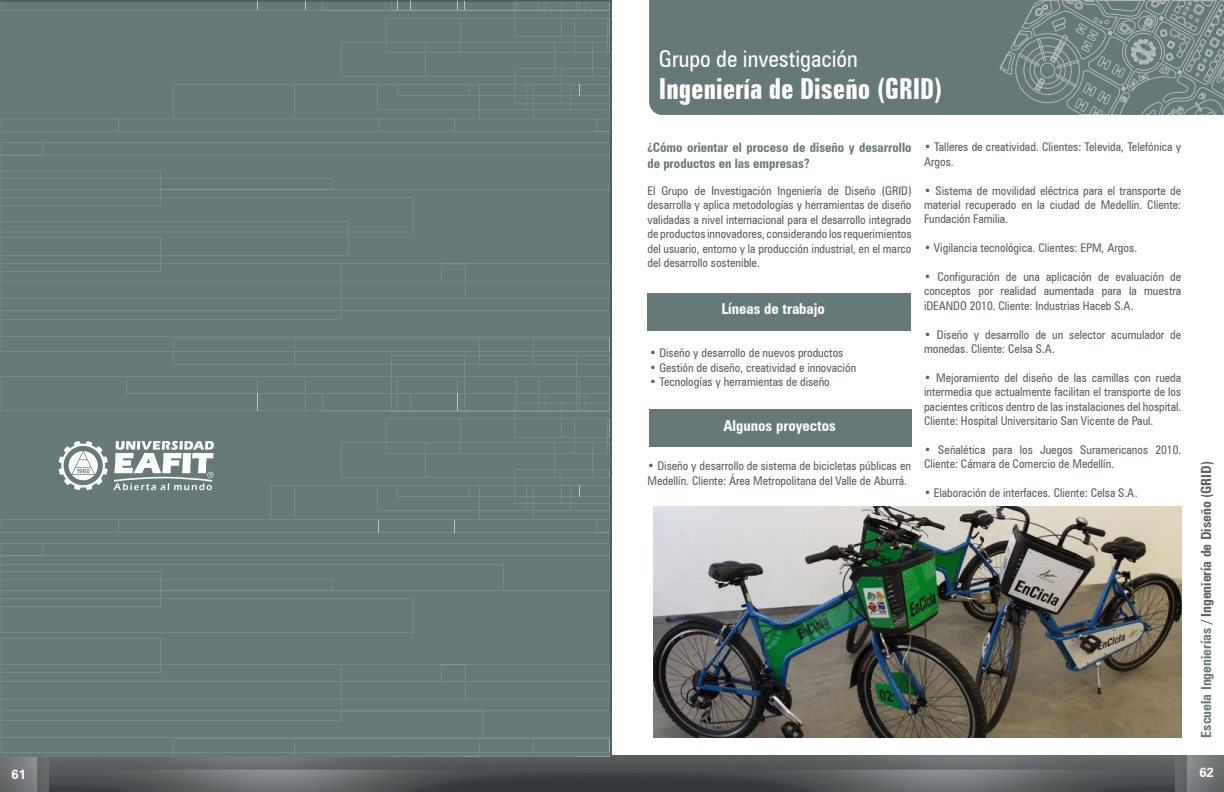
<style>
.page{position:relative;width:1224px;height:792px;background:#fff}
.page>*{position:absolute;margin:0;border:0;box-sizing:border-box;transform-origin:0 0}
.t1{font:700 extra-condensed 29px "Zurich BT";color:#fff}
.t2{font:condensed 23px "Zurich BT";color:#fff}
.t3{font:700 condensed 15px "Zurich BT";color:#fff}
.t4{font:700 condensed 14px "Zurich BT";color:#5d6162}
.t5{font:700 condensed 13px/15.6px "Zurich BT";color:#667979}
.t6{font:700 13px "Zurich BT";color:#fff}
.t7{font:condensed 12px/14.4px "Zurich BT";color:#5d6162;text-align:justify}
.s1{color:#667979}
</style>
<div class="page">
<img style="left:49px;top:755px;width:1126px;height:37px">
<img style="left:1175px;top:755px;width:49px;height:37px">
<img style="left:0;top:757px;width:49px;height:35px">
<div style="left:649px;top:0;width:350px;height:115px;background:#667979"></div>
<div style="left:648px;top:293px;width:263px;height:38px;background:#667979"></div>
<div style="left:649px;top:409px;width:263px;height:37px;background:#667979"></div>
<img style="left:654px;top:506px;width:527px;height:232px">
<div style="left:0;top:2px;width:610px;height:755px;background:#667979"></div>
<svg style="left:0;top:2px;width:610px;height:130px"></svg>
<svg style="left:0;top:543px;width:610px;height:214px"></svg>
<svg style="left:0;top:142px;width:610px;height:390px"></svg>
<svg style="left:999px;top:0;width:225px;height:115px;background:#768787"></svg>
<p class="t6" style="left:12px;top:766px;width:16px">61</p>
<h2 class="t2" style="left:659px;top:45px;width:200px">Grupo de investigación</h2>
<h1 class="t1" style="left:659px;top:72px;width:285px">Ingeniería de Diseño (GRID)</h1>
<p class="t5" style="left:648px;top:140px;width:265px">¿Cómo orientar el proceso de diseño y desarrollo de productos en las empresas?</p>
<p class="t7" style="left:648px;top:184px;width:266px">El Grupo de Investigación Ingeniería de Diseño (GRID) desarrolla y aplica metodologías y herramientas de diseño validadas a nivel internacional para el desarrollo integrado de productos innovadores, considerando los requerimientos del usuario, entorno y la producción industrial, en el marco del desarrollo sostenible.</p>
<p class="t3" style="left:722px;top:300px;width:105px">Líneas de trabajo</p>
<p class="t7" style="left:924px;top:140px;width:259px">• Talleres de creatividad. Clientes: Televida, Telefónica y<br>Argos.</p>
<p class="t7" style="left:924px;top:183px;width:259px">• Sistema de movilidad eléctrica para el transporte de material recuperado en la ciudad de Medellín. Cliente:<br>Fundación Familia.</p>
<p class="t7" style="left:924px;top:241px;width:215px">• Vigilancia tecnológica. Clientes: EPM, Argos.</p>
<p class="t7" style="left:924px;top:269px;width:259px">• Configuración de una aplicación de evaluación de conceptos por realidad aumentada para la muestra iDEANDO 2010. Cliente: Industrias Haceb S.A.</p>
<p class="t7" style="left:924px;top:327px;width:259px">• Diseño y desarrollo de un selector acumulador de monedas. Cliente: Celsa S.A.</p>
<p class="t7" style="left:924px;top:370px;width:259px">• Mejoramiento del diseño de las camillas con rueda intermedia que actualmente facilitan el transporte de los pacientes críticos dentro de las instalaciones del hospital.<br>Cliente: Hospital Universitario San Vicente de Paul.</p>
<p class="t7" style="left:924px;top:442px;width:259px">• Señalética para los Juegos Suramericanos 2010.<br>Cliente: Cámara de Comercio de Medellín.</p>
<p class="t7" style="left:924px;top:485px;width:215px">• Elaboración de interfaces. Cliente: Celsa S.A.</p>
<p class="t7" style="left:649px;top:346px;width:196px">• Diseño y desarrollo de nuevos productos</p>
<p class="t7" style="left:649px;top:360px;width:208px">• Gestión de diseño, creatividad e innovación</p>
<p class="t7" style="left:649px;top:375px;width:182px">• Tecnologías y herramientas de diseño</p>
<p class="t3" style="left:723px;top:417px;width:114px">Algunos proyectos</p>
<p class="t7" style="left:648px;top:459px;width:265px">• Diseño y desarrollo de sistema de bicicletas públicas en<br>Medellín. Cliente: Área Metropolitana del Valle de Aburrá.</p>
<p class="t4" style="left:1198px;top:738px;width:278px;rotate:-90deg"><span class="s1">Escuela Ingenierías</span> / Ingeniería de Diseño (GRID)</p>
<p class="t6" style="left:1199px;top:765px;width:16px">62</p>
</div>
